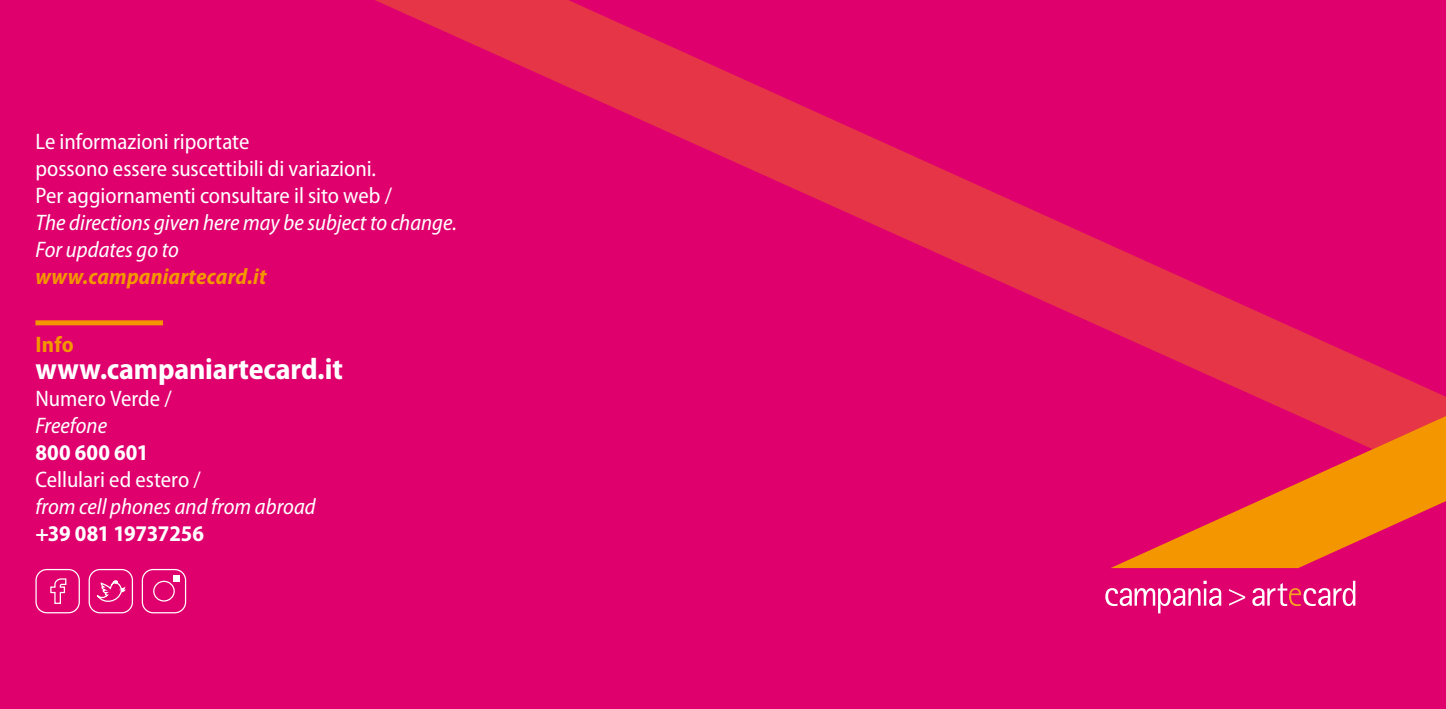
<style>
.page{position:relative;width:1446px;height:709px;background:#df006e}
.page>*{position:absolute;margin:0;border:0;box-sizing:border-box;transform-origin:0 0}
.t1{font:700 semi-condensed 30px "Myriad Pro";letter-spacing:-.005em;color:#fff}
.t2{font:semi-condensed 22.5px/27px "Myriad Pro";color:#fff}
.t3{font:italic semi-condensed 22.5px/27px "Myriad Pro";color:#fff}
.t4{font:700 semi-condensed 22.5px "Myriad Pro";letter-spacing:-.005em;color:#fff}
.t5{font:italic 700 semi-condensed 22.5px "Myriad Pro";letter-spacing:.01em;color:#f49600}
.t6{font:700 semi-condensed 22.5px "Myriad Pro";color:#f49600}
</style>
<div class="page">
<svg style="left:1105px;top:581px;width:116px;height:32px"></svg>
<svg style="left:1229px;top:589px;width:16px;height:16px"></svg>
<svg style="left:1252px;top:581px;width:103px;height:25px"></svg>
<svg style="left:375px;top:0;width:1071px;height:416px"></svg>
<svg style="left:1111px;top:416px;width:335px;height:152px"></svg>
<div style="left:35px;top:320px;width:128px;height:5px;background:#f49600"></div>
<div style="left:142px;top:569px;width:44px;height:44px;border:1px solid #fff;border-radius:11px"></div>
<div style="left:153px;top:580px;width:22px;height:21px;border:1px solid #fff;border-radius:50%"></div>
<div style="left:173px;top:574px;width:7px;height:7px;background:#fff"></div>
<svg style="left:35px;top:568px;width:98px;height:46px"></svg>
<p class="t2" style="left:35px;top:128px;width:358px">Le informazioni riportate<br>possono essere suscettibili di variazioni.<br>Per aggiornamenti consultare il sito web /</p>
<p class="t3" style="left:35px;top:209px;width:423px">The directions given here may be subject to change.<br>For updates go to</p>
<p class="t5" style="left:35px;top:262px;width:233px">www.campaniartecard.it</p>
<p class="t6" style="left:35px;top:330px;width:40px">Info</p>
<h1 class="t1" style="left:35px;top:350px;width:309px">www.campaniartecard.it</h1>
<p class="t2" style="left:35px;top:385px;width:138px">Numero Verde /</p>
<p class="t3" style="left:35px;top:412px;width:73px">Freefone</p>
<p class="t4" style="left:35px;top:438px;width:115px">800 600 601</p>
<p class="t2" style="left:35px;top:466px;width:167px">Cellulari ed estero /</p>
<p class="t3" style="left:35px;top:493px;width:282px">from cell phones and from abroad</p>
<p class="t4" style="left:35px;top:519px;width:170px">+39 081 19737256</p>
</div>
